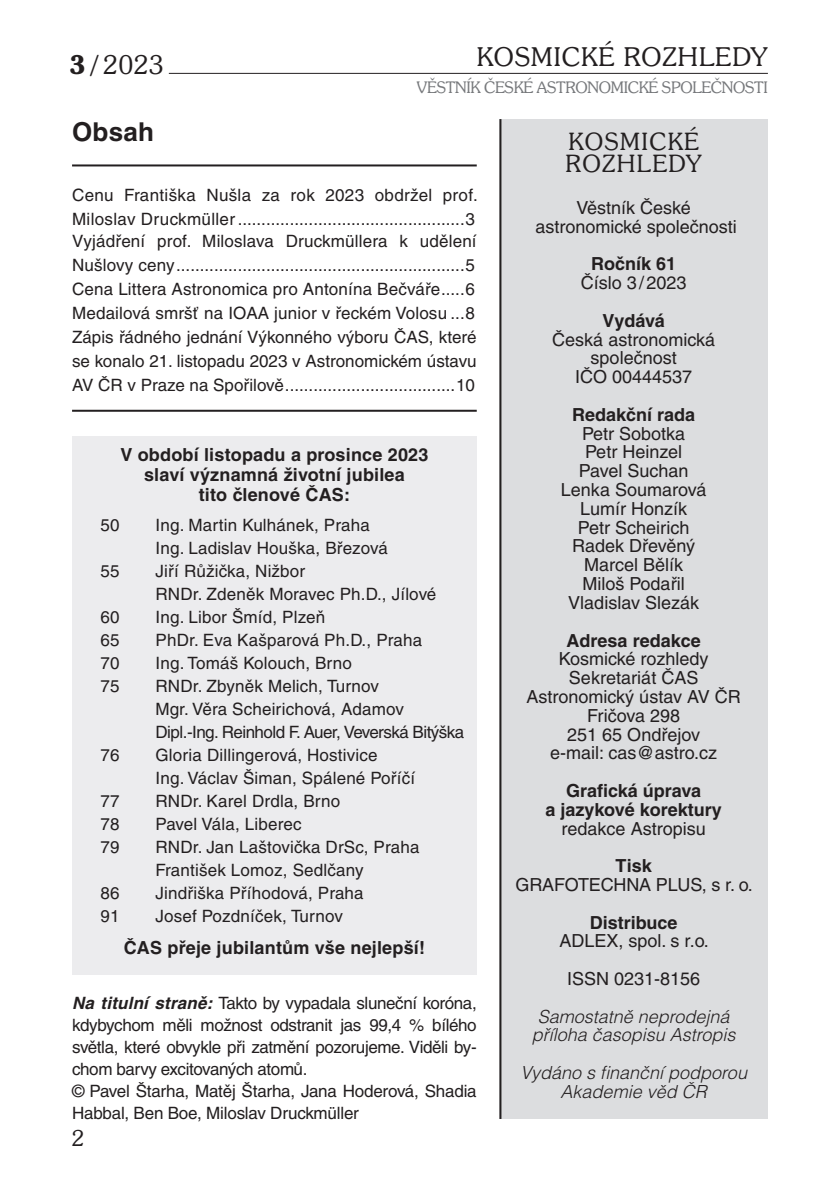
<style>
.page{position:relative;width:840px;height:1191px;background:#fff}
.page>*{position:absolute;margin:0;border:0;box-sizing:border-box;transform-origin:0 0}
.t1{font:300 26px "Souvenir IT Cby BTCE";letter-spacing:.04em;color:#231f20}
.t2{font:700 26px "Helvetica CE";letter-spacing:.01em;color:#231f20}
.t3{font:300 24px/22px "Souvenir IT Cby BTCE";letter-spacing:.06em;color:#231f20}
.t4{font:300 22px "Souvenir IT Cby BTCE";color:#231f20}
.t5{font:18px/18.8px "Helvetica CE";color:#231f20;text-align:center}
.t6{font:700 18px/20px "Helvetica CE";letter-spacing:.01em;color:#231f20;text-align:center}
.t7{font:italic 300 18px/18.8px "Helvetica CE";color:#231f20;text-align:center}
.t8{font:17px/24px "Helvetica CE";letter-spacing:.01em;color:#231f20}
.t9{font:17px/22px "Helvetica CE";letter-spacing:-.025em;color:#231f20}
.t10{font:300 16px "Souvenir IT Cby BTCE";letter-spacing:-.02em;color:#76787b}
.s1{font-weight:600}
.s2{font-weight:700;font-style:italic}
</style>
<div class="page">
<hr style="left:169px;top:73px;width:598px;height:1px;background:#231f20">
<div style="left:499px;top:119px;width:268px;height:1000px;background:#dcdddf"></div>
<hr style="left:499px;top:119px;width:2px;height:1000px;background:#231f20">
<hr style="left:72px;top:164px;width:404px;height:2px;background:#231f20">
<div style="left:72px;top:436px;width:404px;height:538px;background:#ececee"></div>
<hr style="left:72px;top:410px;width:404px;height:2px;background:#231f20">
<h1 class="t1" style="left:69px;top:48px;width:96px"><span class="s1">3 /</span> 2023</h1>
<h1 class="t1" style="left:476px;top:39px;width:292px">KOSMICKÉ ROZHLEDY</h1>
<p class="t10" style="left:416px;top:77px;width:352px">VĚSTNÍK ČESKÉ ASTRONOMICKÉ SPOLEČNOSTI</p>
<h1 class="t2" style="left:72px;top:116px;width:83px">Obsah</h1>
<p class="t8" style="left:72px;top:183px;width:407px">Cenu Františka Nušla za rok 2023 obdržel prof.<br>Miloslav Druckmüller ................................................3</p>
<p class="t8" style="left:72px;top:229px;width:406px;text-align:justify">Vyjádření prof. Miloslava Druckmüllera k udělení Nušlovy ceny .............................................................5<br>Cena Littera Astronomica pro Antonína Bečváře .....6<br>Medailová smršť na IOAA junior v řeckém Volosu ...8<br>Zápis řádného jednání Výkonného výboru ČAS, které se konalo 21. listopadu 2023 v Astronomickém ústavu AV ČR v Praze na Spořilově ....................................10</p>
<p class="t6" style="left:120px;top:445px;width:309px">V období listopadu a prosince 2023 slaví významná životní jubilea<br>tito členové ČAS:</p>
<p class="t8" style="left:100px;top:513px;width:21px">50</p>
<p class="t8" style="left:155px;top:514px;width:234px;line-height:23px">Ing. Martin Kulhánek, Praha<br>Ing. Ladislav Houška, Březová</p>
<p class="t8" style="left:100px;top:559px;width:21px">55</p>
<p class="t8" style="left:155px;top:560px;width:282px;line-height:23px">Jiří Růžička, Nižbor<br>RNDr. Zdeněk Moravec Ph.D., Jílové</p>
<p class="t8" style="left:100px;top:605px;width:21px">60</p>
<p class="t8" style="left:155px;top:605px;width:171px">Ing. Libor Šmíd, Plzeň</p>
<p class="t8" style="left:100px;top:628px;width:21px">65</p>
<p class="t8" style="left:155px;top:628px;width:268px">PhDr. Eva Kašparová Ph.D., Praha</p>
<p class="t8" style="left:100px;top:651px;width:21px">70</p>
<p class="t8" style="left:155px;top:651px;width:198px">Ing. Tomáš Kolouch, Brno</p>
<p class="t8" style="left:100px;top:674px;width:21px">75</p>
<p class="t8" style="left:155px;top:674px;width:310px;line-height:23px">RNDr. Zbyněk Melich, Turnov<br>Mgr. Věra Scheirichová, Adamov<br>Dipl.-Ing. Reinhold F. Auer, Veverská Bitýška</p>
<p class="t8" style="left:100px;top:743px;width:21px">76</p>
<p class="t8" style="left:155px;top:743px;width:261px;line-height:23px">Gloria Dillingerová, Hostivice<br>Ing. Václav Šiman, Spálené Poříčí</p>
<p class="t8" style="left:100px;top:789px;width:21px">77</p>
<p class="t8" style="left:155px;top:789px;width:186px">RNDr. Karel Drdla, Brno</p>
<p class="t8" style="left:100px;top:812px;width:21px">78</p>
<p class="t8" style="left:155px;top:812px;width:148px">Pavel Vála, Liberec</p>
<p class="t8" style="left:100px;top:835px;width:21px">79</p>
<p class="t8" style="left:155px;top:835px;width:265px;line-height:23px">RNDr. Jan Laštovička DrSc, Praha<br>František Lomoz, Sedlčany</p>
<p class="t8" style="left:100px;top:881px;width:21px">86</p>
<p class="t8" style="left:155px;top:881px;width:209px">Jindřiška Příhodová, Praha</p>
<p class="t8" style="left:100px;top:904px;width:21px">91</p>
<p class="t8" style="left:155px;top:904px;width:189px">Josef Pozdníček, Turnov</p>
<p class="t6" style="left:124px;top:937px;width:303px">ČAS přeje jubilantům vše nejlepší!</p>
<p class="t9" style="left:72px;top:992px;width:406px"><span class="s2">Na titulní straně:</span> Takto by vypadala sluneční koróna, kdybychom měli možnost odstranit jas 99,4 % bílého světla, které obvykle při zatmění pozorujeme. Viděli by&shy;chom barvy excitovaných atomů.<br>© Pavel Štarha, Matěj Štarha, Jana Hoderová, Shadia Habbal, Ben Boe, Miloslav Druckmüller</p>
<p class="t4" style="left:72px;top:1124px;width:14px">2</p>
<h2 class="t3" style="left:565px;top:129px;width:138px">KOSMICKÉ<br>ROZHLEDY</h2>
<p class="t5" style="left:535px;top:198px;width:203px">Věstník České astronomické společnosti</p>
<p class="t6" style="left:590px;top:254px;width:87px">Ročník 61</p>
<p class="t5" style="left:580px;top:273px;width:107px">Číslo 3 / 2023</p>
<p class="t6" style="left:602px;top:310px;width:64px">Vydává</p>
<p class="t5" style="left:552px;top:330px;width:164px">Česká astronomická společnost<br>IČO 00444537</p>
<p class="t6" style="left:571px;top:404px;width:125px">Redakční rada</p>
<p class="t5" style="left:560px;top:424px;width:147px">Petr Sobotka<br>Petr Heinzel<br>Pavel Suchan<br>Lenka Soumarová<br>Lumír Honzík<br>Petr Scheirich<br>Radek Dřevěný<br>Marcel Bělík<br>Miloš Podařil<br>Vladislav Slezák</p>
<p class="t6" style="left:566px;top:630px;width:136px">Adresa redakce</p>
<p class="t5" style="left:526px;top:649px;width:216px">Kosmické rozhledy<br>Sekretariát ČAS<br>Astronomický ústav AV ČR<br>Fričova 298<br>251 65 Ondřejov<br>e-mail: cas@astro.cz</p>
<p class="t6" style="left:545px;top:781px;width:178px;line-height:18.8px">Grafická úprava<br>a jazykové korektury</p>
<p class="t5" style="left:561px;top:819px;width:146px">redakce Astropisu</p>
<p class="t6" style="left:615px;top:855px;width:38px">Tisk</p>
<p class="t5" style="left:515px;top:875px;width:238px">GRAFOTECHNA PLUS, s r. o.</p>
<p class="t6" style="left:589px;top:912px;width:89px">Distribuce</p>
<p class="t5" style="left:559px;top:922px;width:151px;line-height:37.6px">ADLEX, spol. s r.o.<br>ISSN 0231-8156</p>
<p class="t7" style="left:531px;top:1007px;width:205px">Samostatně neprodejná příloha časopisu Astropis</p>
<p class="t7" style="left:520px;top:1063px;width:228px">Vydáno s finanční podporou<br>Akademie věd ČR</p>
</div>
